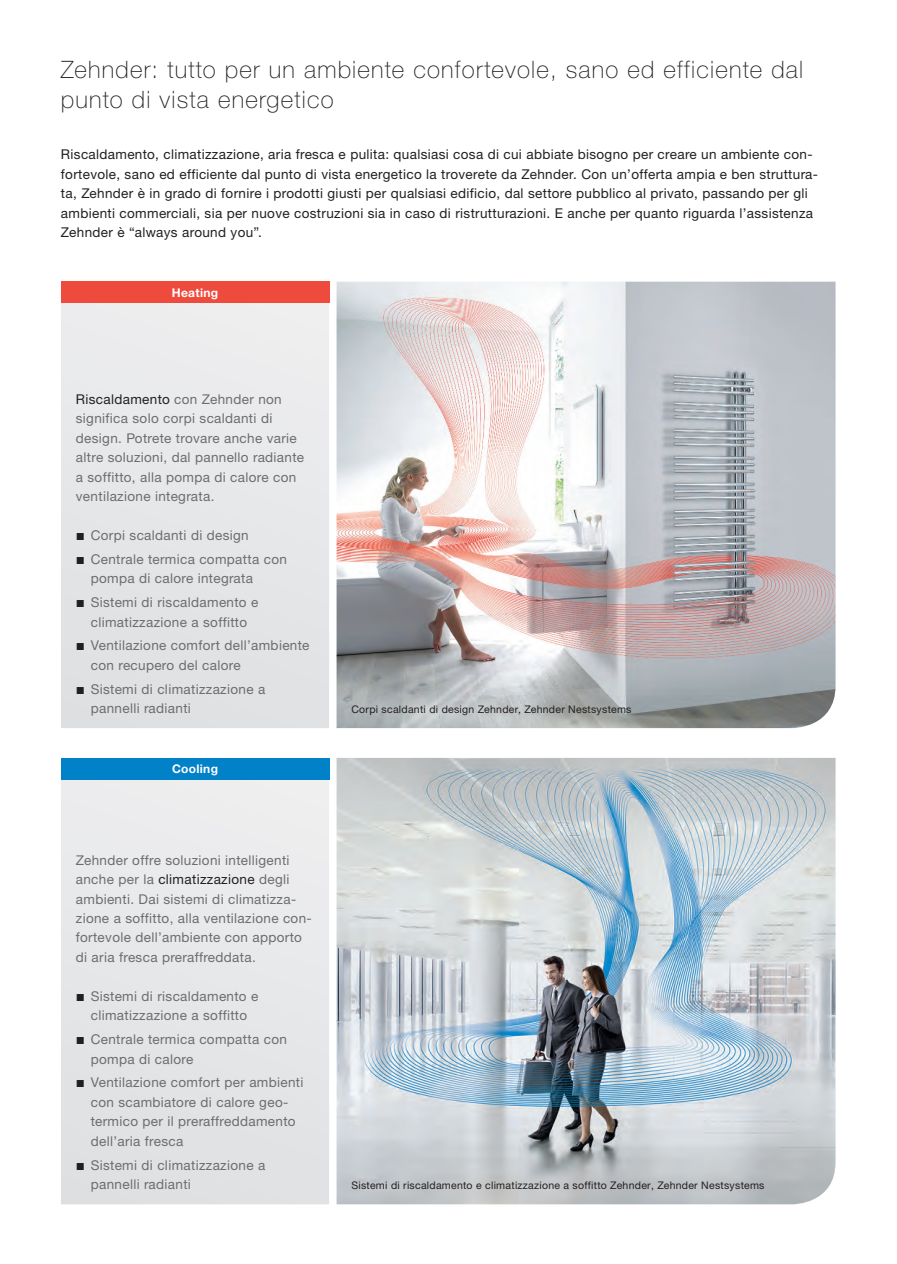
<style>
.page{position:relative;width:897px;height:1264px;background:#fff}
.page>*{position:absolute;margin:0;border:0;box-sizing:border-box;transform-origin:0 0}
.t1{font:100 24px/30px "Helvetica Neue LTW1 G";letter-spacing:.05em;color:#231f20}
.t2{font:13.5px/19.5px "Helvetica Neuefor Zehnder";letter-spacing:.025em;color:#6c6d70}
.t3{font:13.5px/19.5px "Helvetica Neuefor Zehnder";letter-spacing:.025em;color:#231f20}
.t4{font:700 12px "Helvetica Neue LTW1 G";letter-spacing:.025em;color:#fff}
.t5{font:10.5px "Helvetica Neuefor Zehnder";letter-spacing:.025em;color:#231f20}
.s1{color:#231f20}
</style>
<div class="page">
<div style="left:61px;top:779px;width:268px;height:425px;background:#e6e7e9"></div>
<div style="left:61px;top:303px;width:268px;height:425px;background:#e6e7e9"></div>
<div style="left:61px;top:282px;width:268px;height:21px;background:#ef4b3d"></div>
<div style="left:61px;top:758px;width:268px;height:21px;background:#0081c8"></div>
<img style="left:336px;top:758px;width:499px;height:446px">
<img style="left:336px;top:282px;width:499px;height:446px">
<h1 class="t1" style="left:61px;top:54px;width:743px">Zehnder: tutto per un ambiente confortevole, sano ed efficiente dal punto di vista energetico</h1>
<p class="t3" style="left:61px;top:145px;width:758px">Riscaldamento, climatizzazione, aria fresca e pulita: qualsiasi cosa di cui abbiate bisogno per creare un ambiente con&shy;fortevole, sano ed efficiente dal punto di vista energetico la troverete da Zehnder. Con un’offerta ampia e ben struttura&shy;ta, Zehnder è in grado di fornire i prodotti giusti per qualsiasi edificio, dal settore pubblico al privato, passando per gli ambienti commerciali, sia per nuove costruzioni sia in caso di ristrutturazioni. E anche per quanto riguarda l’assistenza Zehnder è “always around you”.</p>
<p class="t4" style="left:172px;top:285px;width:48px">Heating</p>
<p class="t2" style="left:76px;top:389px;width:230px"><span class="s1">Riscaldamento</span> con Zehnder non significa solo corpi scaldanti di design. Potrete trovare anche varie altre soluzioni, dal pannello radiante a soffitto, alla pompa di calore con ventilazione integrata.</p>
<p class="t2" style="left:76px;top:525px;width:174px"><span class="s1">■</span> Corpi scaldanti di design</p>
<p class="t2" style="left:91px;top:549px;width:198px;text-indent:-15px"><span class="s1">■</span> Centrale termica compatta con pompa di calore integrata</p>
<p class="t2" style="left:76px;top:592px;width:184px;text-align:center"><span class="s1">■</span> Sistemi di riscaldamento e climatizzazione a soffitto</p>
<p class="t2" style="left:91px;top:636px;width:220px;text-indent:-15px"><span class="s1">■</span> Ventilazione comfort dell’ambiente con recupero del calore</p>
<p class="t2" style="left:91px;top:679px;width:176px;text-indent:-15px"><span class="s1">■</span> Sistemi di climatizzazione a pannelli radianti</p>
<p class="t4" style="left:172px;top:761px;width:47px">Cooling</p>
<p class="t2" style="left:76px;top:850px;width:237px">Zehnder offre soluzioni intelligenti anche per la <span class="s1">climatizzazione</span> degli ambienti. Dai sistemi di climatizza&shy;zione a soffitto, alla ventilazione con&shy;fortevole dell’ambiente con apporto di aria fresca preraffreddata.</p>
<p class="t2" style="left:76px;top:986px;width:184px;text-align:center"><span class="s1">■</span> Sistemi di riscaldamento e climatizzazione a soffitto</p>
<p class="t2" style="left:91px;top:1030px;width:198px;text-indent:-15px"><span class="s1">■</span> Centrale termica compatta con pompa di calore</p>
<p class="t2" style="left:91px;top:1073px;width:214px;text-indent:-15px"><span class="s1">■</span> Ventilazione comfort per ambienti con scambiatore di calore geo&shy;termico per il preraffreddamento dell’aria fresca</p>
<p class="t2" style="left:91px;top:1155px;width:176px;text-indent:-15px"><span class="s1">■</span> Sistemi di climatizzazione a pannelli radianti</p>
<p class="t5" style="left:351px;top:703px;width:281px">Corpi scaldanti di design Zehnder, Zehnder Nestsystems</p>
<p class="t5" style="left:351px;top:1179px;width:414px">Sistemi di riscaldamento e climatizzazione a soffitto Zehnder, Zehnder Nestsystems</p>
</div>
